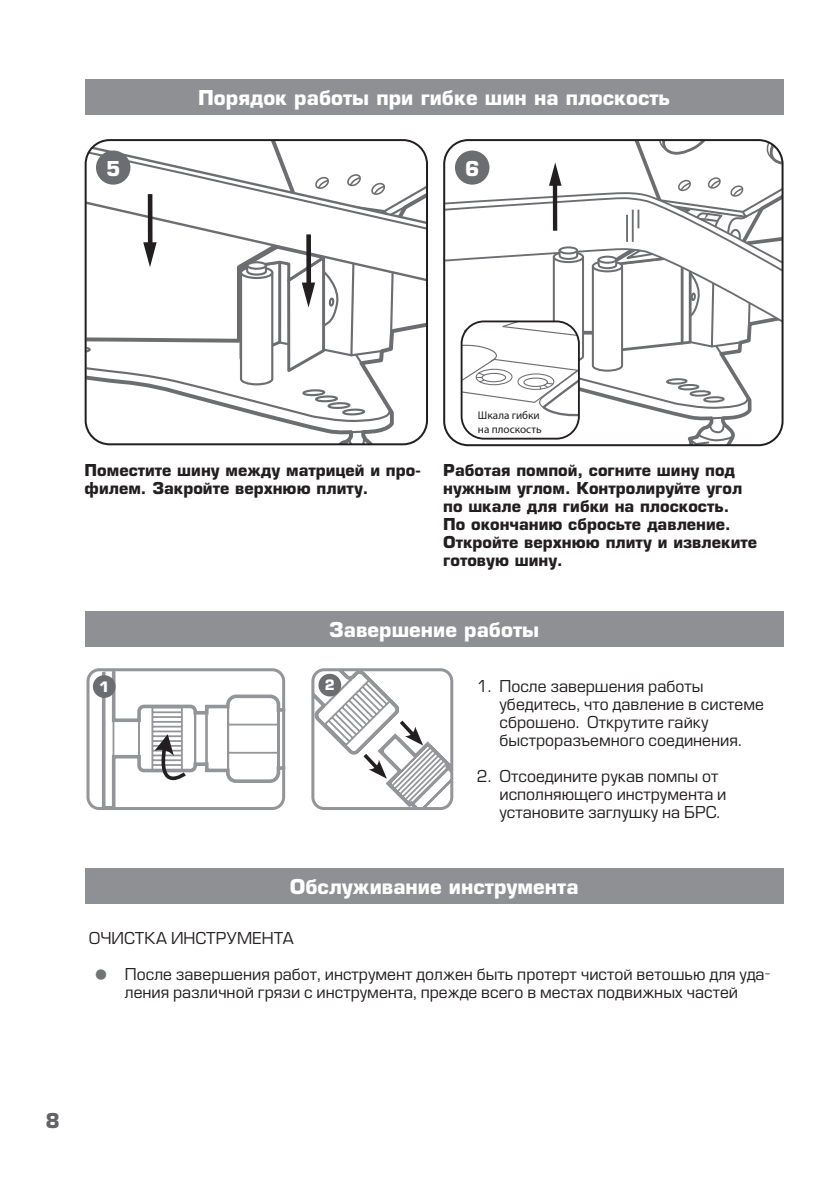
<style>
.page{position:relative;width:840px;height:1191px;background:#fff}
.page>*{position:absolute;margin:0;border:0;box-sizing:border-box;transform-origin:0 0}
.t1{font:700 20px "Europe";color:#fff}
.t2{font:700 20px "Europe";color:#636366}
.t3{font:16px/18px "Europe";color:#231f20}
.t4{font:700 16px/18px "Europe";color:#231f20}
.t5{font:700 14px "Europe";color:#fff}
.t6{font:11.2px/13.4px "Myriad Pro";color:#231f20}
.s1{font-size:48px;color:#727376}
</style>
<div class="page">
<div style="left:85px;top:611px;width:697px;height:35px;background:#8e9093"></div>
<svg style="left:315px;top:672px;width:134px;height:134px"></svg>
<div style="left:311px;top:668px;width:142px;height:142px;border:3px solid #939598;border-radius:11px"></div>
<svg style="left:100px;top:672px;width:181px;height:134px"></svg>
<div style="left:86px;top:668px;width:199px;height:142px;border:3px solid #939598;border-radius:11px"></div>
<div style="left:93px;top:675px;width:22px;height:23px;background:#6c6d70;border-radius:50%"></div>
<div style="left:318px;top:674px;width:23px;height:22px;background:#6c6d70;border-radius:50%"></div>
<div style="left:85px;top:79px;width:697px;height:36px;background:#8e9093"></div>
<div style="left:85px;top:868px;width:697px;height:35px;background:#8e9093"></div>
<svg style="left:86px;top:422px;width:341px;height:22px"></svg>
<svg style="left:86px;top:140px;width:341px;height:282px"></svg>
<div style="left:306px;top:237px;width:5px;height:50px;background:#231f20"></div>
<div style="left:85px;top:139px;width:343px;height:306px;border:2px solid #231f20;border-radius:24px"></div>
<svg style="left:461px;top:140px;width:321px;height:305px"></svg>
<div style="left:460px;top:320px;width:119px;height:119px;border:2px solid #231f20;border-radius:22px"></div>
<div style="left:443px;top:139px;width:340px;height:307px;border:2px solid #231f20;border-radius:24px"></div>
<div style="left:96px;top:150px;width:34px;height:35px;background:#6c6d70;border-radius:50%"></div>
<div style="left:454px;top:150px;width:35px;height:35px;background:#6c6d70;border-radius:50%"></div>
<p class="t1" style="left:198px;top:86px;width:473px">Порядок работы при гибке шин на плоскость</p>
<p class="t1" style="left:106px;top:156px;width:16px">5</p>
<p class="t1" style="left:464px;top:156px;width:16px">6</p>
<p class="t6" style="left:477px;top:408px;width:65px">Шкала гибки на плоскость</p>
<p class="t4" style="left:85px;top:461px;width:338px">Поместите шину между матрицей и про&shy;филем. Закройте верхнюю плиту.</p>
<p class="t4" style="left:443px;top:461px;width:315px">Работая помпой, согните шину под нужным углом. Контролируйте угол по шкале для гибки на плоскость.<br>По окончанию сбросьте давление.<br>Откройте верхнюю плиту и извлеките готовую шину.</p>
<p class="t1" style="left:329px;top:617px;width:211px">Завершение работы</p>
<p class="t3" style="left:499px;top:677px;width:266px;text-indent:-23px">1. После завершения работы убедитесь, что давление в системе сброшено. Открутите гайку быстроразъемного соединения.</p>
<p class="t3" style="left:499px;top:767px;width:228px;text-indent:-23px">2. Отсоедините рукав помпы от исполняющего инструмента и установите заглушку на БРС.</p>
<p class="t5" style="left:99px;top:678px;width:12px">1</p>
<p class="t5" style="left:325px;top:676px;width:12px">2</p>
<p class="t1" style="left:289px;top:874px;width:290px">Обслуживание инструмента</p>
<p class="t3" style="left:89px;top:929px;width:207px">ОЧИСТКА ИНСТРУМЕНТА</p>
<p class="t3" style="left:85px;top:965px;width:686px;text-align:center"><span class="s1">•</span> После завершения работ, инструмент должен быть протерт чистой ветошью для уда&shy;ления различной грязи с инструмента, прежде всего в местах подвижных частей</p>
<p class="t2" style="left:45px;top:1108px;width:16px">8</p>
</div>
